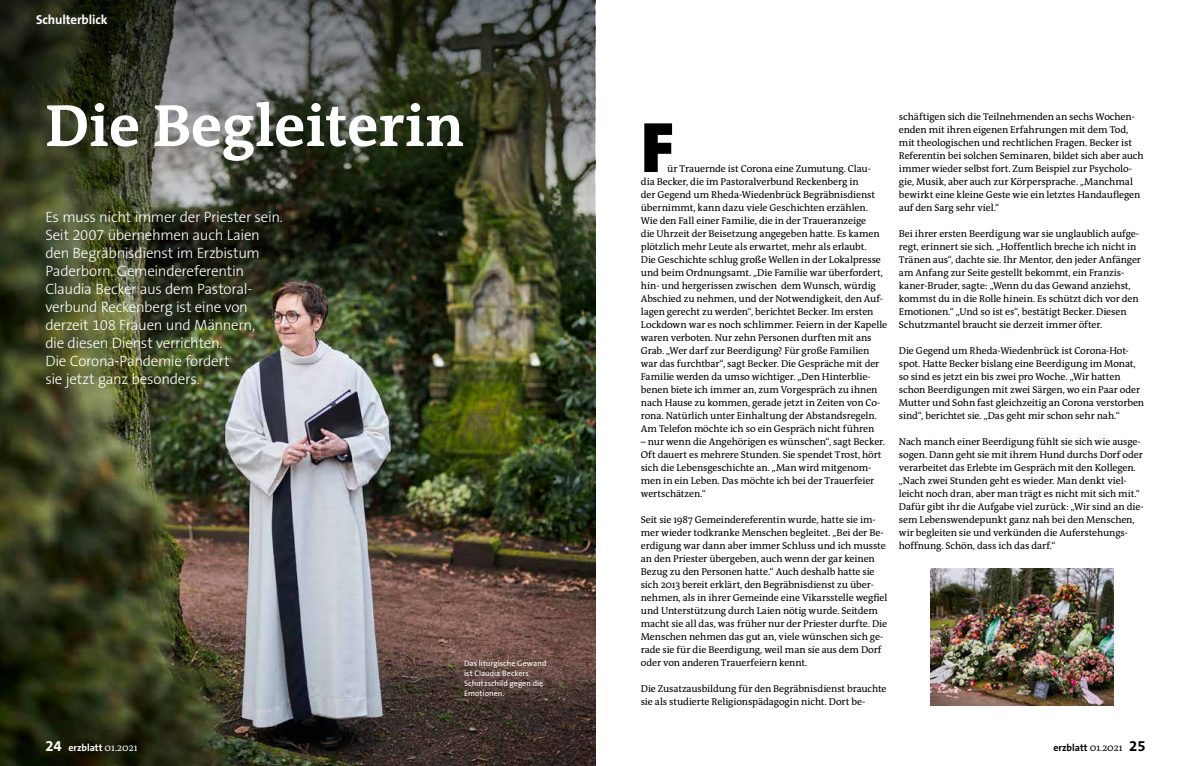
<style>
.page{position:relative;width:1191px;height:766px;background:#fff}
.page>*{position:absolute;margin:0;border:0;box-sizing:border-box;transform-origin:0 0}
.t1{font:900 72px "The Sans B9";color:#000}
.t2{font:700 60px "The Antiqua B7";color:#fff}
.t3{font:300 15px/18px "The Sans B3";letter-spacing:-.02em;color:#fff}
.t4{font:700 13px "The Sans B7";letter-spacing:-.005em;color:#fff}
.t5{font:10px/13px "The Antiqua B5";letter-spacing:-.01em;color:#000}
.t6{font:700 10px "The Sans B7";color:#fff}
.t7{font:700 10px "The Sans B7";color:#000}
.t8{font:8px/10px "The Sans B5 Plain";letter-spacing:.005em;color:#fff}
.s1{font-size:15px}
.s2{font-family:"The Antiqua B5";font-weight:400}
</style>
<div class="page">
<img style="left:0;top:288px;width:595px;height:477px">
<img style="left:930px;top:568px;width:184px;height:137px">
<svg style="left:0;top:0;width:595px;height:288px;background:#3f4433"></svg>
<h3 class="t4" style="left:36px;top:12px;width:73px">Schulterblick</h3>
<h2 class="t2" style="left:45px;top:93px;width:420px">Die Begleiterin</h2>
<p class="t3" style="left:45px;top:208px;width:239px">Es muss nicht immer der Priester sein.<br>Seit 2007 übernehmen auch Laien den Begräbnisdienst im Erzbistum<br>Paderborn. Gemeindereferentin<br>Claudia Becker aus dem Pastoral&shy;verbund Reckenberg ist eine von derzeit 108 Frauen und Männern,<br>die diesen Dienst verrichten.<br>Die Corona-Pandemie fordert<br>sie jetzt ganz besonders.</p>
<p class="t6" style="left:45px;top:742px;width:94px"><span class="s1">24</span> erzblatt <span class="s2">01.2021</span></p>
<p class="t8" style="left:464px;top:658px;width:84px">Das liturgische Gewand ist Claudia Beckers<br>Schutzschild gegen die<br>Emotionen.</p>
<h1 class="t1" style="left:641px;top:109px;width:35px">F</h1>
<p class="t5" style="left:641px;top:162px;width:248px;text-indent:26px">ür Trauernde ist Corona eine Zumutung. Clau&shy;dia Becker, die im Pastoralverbund Reckenberg in<br>der Gegend um Rheda-Wiedenbrück Begräbnisdienst übernimmt, kann dazu viele Geschichten erzählen.<br>Wie den Fall einer Familie, die in der Traueranzeige<br>die Uhrzeit der Beisetzung angegeben hatte. Es kamen plötzlich mehr Leute als erwartet, mehr als erlaubt.<br>Die Geschichte schlug große Wellen in der Lokalpresse und beim Ordnungsamt. „Die Familie war überfordert, hin- und hergerissen zwischen dem Wunsch, würdig Abschied zu nehmen, und der Notwendigkeit, den Auf&shy;lagen gerecht zu werden“, berichtet Becker. Im ersten Lockdown war es noch schlimmer. Feiern in der Kapelle waren verboten. Nur zehn Personen durften mit ans Grab. „Wer darf zur Beerdigung? Für große Familien war das furchtbar“, sagt Becker. Die Gespräche mit der Familie werden da umso wichtiger. „Den Hinterblie&shy;benen biete ich immer an, zum Vorgespräch zu ihnen nach Hause zu kommen, gerade jetzt in Zeiten von Co&shy;rona. Natürlich unter Einhaltung der Abstandsregeln.<br>Am Telefon möchte ich so ein Gespräch nicht führen</p>
<p class="t5" style="left:641px;top:435px;width:246px">– nur wenn die Angehörigen es wünschen“, sagt Becker.<br>Oft dauert es mehrere Stunden. Sie spendet Trost, hört sich die Lebensgeschichte an. „Man wird mitgenom&shy;men in ein Leben. Das möchte ich bei der Trauerfeier wertschätzen.“</p>
<p class="t5" style="left:641px;top:513px;width:248px">Seit sie 1987 Gemeindereferentin wurde, hatte sie im&shy;mer wieder todkranke Menschen begleitet. „Bei der Be&shy;erdigung war dann aber immer Schluss und ich musste an den Priester übergeben, auch wenn der gar keinen Bezug zu den Personen hatte.“ Auch deshalb hatte sie sich 2013 bereit erklärt, den Begräbnisdienst zu über&shy;nehmen, als in ihrer Gemeinde eine Vikarsstelle wegfiel und Unterstützung durch Laien nötig wurde. Seitdem macht sie all das, was früher nur der Priester durfte. Die Menschen nehmen das gut an, viele wünschen sich ge&shy;rade sie für die Beerdigung, weil man sie aus dem Dorf oder von anderen Trauerfeiern kennt.</p>
<p class="t5" style="left:641px;top:682px;width:247px">Die Zusatzausbildung für den Begräbnisdienst brauchte sie als studierte Religionspädagogin nicht. Dort be-</p>
<p class="t5" style="left:899px;top:110px;width:246px">schäftigen sich die Teilnehmenden an sechs Wochen&shy;enden mit ihren eigenen Erfahrungen mit dem Tod, mit theologischen und rechtlichen Fragen. Becker ist Referentin bei solchen Seminaren, bildet sich aber auch immer wieder selbst fort. Zum Beispiel zur Psycholo&shy;gie, Musik, aber auch zur Körpersprache. „Manchmal bewirkt eine kleine Geste wie ein letztes Handauflegen auf den Sarg sehr viel.“</p>
<p class="t5" style="left:899px;top:227px;width:244px">Bei ihrer ersten Beerdigung war sie unglaublich aufge&shy;regt, erinnert sie sich. „Hoffentlich breche ich nicht in Tränen aus“, dachte sie. Ihr Mentor, den jeder Anfänger am Anfang zur Seite gestellt bekommt, ein Franzis&shy;kaner-Bruder, sagte: „Wenn du das Gewand anziehst, kommst du in die Rolle hinein. Es schützt dich vor den Emotionen.“ „Und so ist es“, bestätigt Becker. Diesen Schutzmantel braucht sie derzeit immer öfter.</p>
<p class="t5" style="left:899px;top:344px;width:247px">Die Gegend um Rheda-Wiedenbrück ist Corona-Hot&shy;spot. Hatte Becker bislang eine Beerdigung im Monat, so sind es jetzt ein bis zwei pro Woche. „Wir hatten schon Beerdigungen mit zwei Särgen, wo ein Paar oder Mutter und Sohn fast gleichzeitig an Corona verstorben sind“, berichtet sie. „Das geht mir schon sehr nah.“</p>
<p class="t5" style="left:899px;top:435px;width:246px">Nach manch einer Beerdigung fühlt sie sich wie ausge&shy;sogen. Dann geht sie mit ihrem Hund durchs Dorf oder verarbeitet das Erlebte im Gespräch mit den Kollegen. „Nach zwei Stunden geht es wieder. Man denkt viel&shy;leicht noch dran, aber man trägt es nicht mit sich mit.“ Dafür gibt ihr die Aufgabe viel zurück: „Wir sind an die&shy;sem Lebenswendepunkt ganz nah bei den Menschen, wir begleiten sie und verkünden die Auferstehungs&shy;hoffnung. Schön, dass ich das darf.“</p>
<p class="t7" style="left:1053px;top:742px;width:94px">erzblatt <span class="s2">01.2021</span> <span class="s1">25</span></p>
</div>
